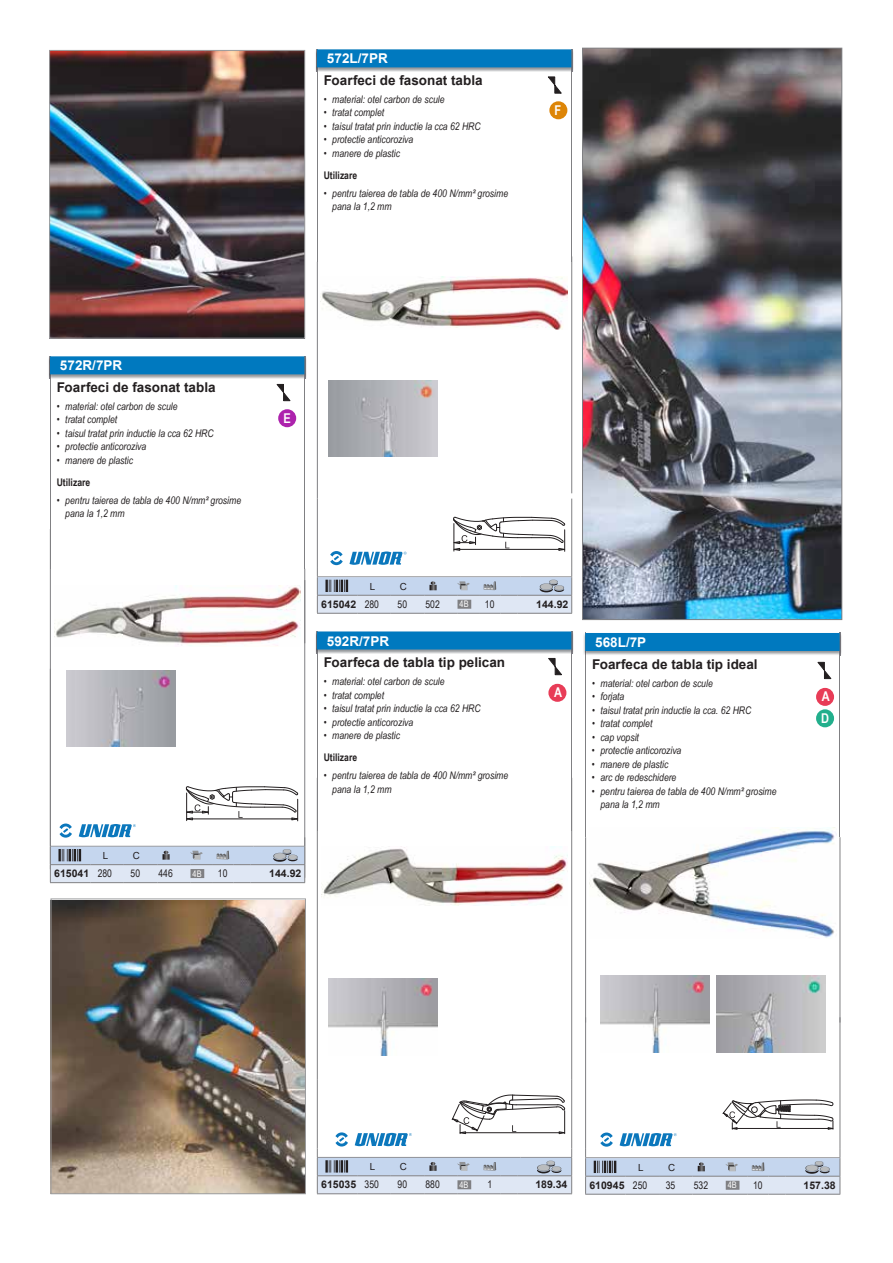
<style>
.page{position:relative;width:893px;height:1263px;background:#fff}
.page>*{position:absolute;margin:0;border:0;box-sizing:border-box;transform-origin:0 0}
.t1{font:700 13.5px "Arial";color:#231f20}
.t2{font:700 13.5px "Arial";color:#fff}
.t3{font:700 13.5px/21.8px "Arial Narrow";color:#fff}
.t4{font:italic 10.5px/13.5px "Arial Narrow";color:#231f20}
.t5{font:700 10.5px "Arial";color:#231f20}
.t6{font:10.5px "Arial Narrow";color:#231f20}
.t7{font:700 10.5px "Arial Narrow";color:#231f20}
.t8{font:9.75px "Arial";color:#231f20}
.t9{font:9px "Arial Narrow";color:#fff}
.s1{font-family:"Arial Narrow";font-weight:400}
</style>
<div class="page">
<hr style="left:304px;top:580px;width:1px;height:298px;background:#808083">
<hr style="left:50px;top:529px;width:1px;height:340px;background:#808083">
<hr style="left:304px;top:569px;width:1px;height:74px;background:#808083">
<hr style="left:304px;top:378px;width:1px;height:191px;background:#808083">
<hr style="left:50px;top:378px;width:1px;height:191px;background:#808083">
<svg style="left:277px;top:384px;width:13px;height:17px"></svg>
<img style="left:48px;top:356px;width:259px;height:23px">
<svg style="left:304px;top:356px;width:1px;height:23px"></svg>
<div style="left:51px;top:357px;width:253px;height:17px;background:#0079bf"></div>
<div style="left:50px;top:356px;width:254px;height:18px;border:2px solid #0079bf"></div>
<hr style="left:317px;top:499px;width:1px;height:69px;background:#808083">
<hr style="left:571px;top:499px;width:1px;height:69px;background:#808083">
<hr style="left:317px;top:262px;width:1px;height:237px;background:#808083">
<hr style="left:571px;top:256px;width:1px;height:237px;background:#808083">
<hr style="left:571px;top:71px;width:1px;height:191px;background:#808083">
<hr style="left:317px;top:71px;width:1px;height:191px;background:#808083">
<svg style="left:548px;top:77px;width:13px;height:16px"></svg>
<img style="left:315px;top:49px;width:259px;height:23px">
<svg style="left:571px;top:49px;width:1px;height:23px"></svg>
<div style="left:318px;top:50px;width:253px;height:17px;background:#0079bf"></div>
<div style="left:317px;top:49px;width:254px;height:18px;border:2px solid #0079bf"></div>
<svg style="left:50px;top:786px;width:255px;height:97px"></svg>
<svg style="left:317px;top:517px;width:255px;height:97px"></svg>
<img style="left:54px;top:585px;width:247px;height:61px">
<img style="left:321px;top:276px;width:246px;height:54px">
<img style="left:67px;top:670px;width:109px;height:76px">
<hr style="left:317px;top:1079px;width:1px;height:69px;background:#808083">
<hr style="left:571px;top:1079px;width:1px;height:69px;background:#808083">
<hr style="left:317px;top:778px;width:1px;height:301px;background:#808083">
<hr style="left:571px;top:778px;width:1px;height:301px;background:#808083">
<hr style="left:571px;top:653px;width:1px;height:177px;background:#808083">
<hr style="left:317px;top:653px;width:1px;height:177px;background:#808083">
<svg style="left:548px;top:658px;width:14px;height:17px"></svg>
<img style="left:315px;top:631px;width:259px;height:23px">
<svg style="left:571px;top:631px;width:1px;height:23px"></svg>
<div style="left:318px;top:632px;width:253px;height:17px;background:#0079bf"></div>
<div style="left:317px;top:631px;width:254px;height:18px;border:2px solid #0079bf"></div>
<hr style="left:585px;top:1017px;width:1px;height:132px;background:#808083">
<hr style="left:840px;top:1017px;width:1px;height:132px;background:#808083">
<hr style="left:585px;top:837px;width:1px;height:185px;background:#808083">
<hr style="left:840px;top:837px;width:1px;height:185px;background:#808083">
<hr style="left:840px;top:655px;width:1px;height:182px;background:#808083">
<hr style="left:585px;top:655px;width:1px;height:182px;background:#808083">
<svg style="left:818px;top:662px;width:13px;height:17px"></svg>
<img style="left:583px;top:634px;width:259px;height:21px">
<svg style="left:840px;top:633px;width:1px;height:22px"></svg>
<div style="left:586px;top:634px;width:253px;height:16px;background:#0079bf"></div>
<div style="left:585px;top:633px;width:255px;height:18px;border:2px solid #0079bf"></div>
<svg style="left:317px;top:1095px;width:255px;height:99px"></svg>
<svg style="left:585px;top:1100px;width:256px;height:95px"></svg>
<img style="left:321px;top:846px;width:247px;height:59px">
<img style="left:589px;top:827px;width:246px;height:111px">
<img style="left:328px;top:380px;width:109px;height:77px">
<img style="left:328px;top:979px;width:110px;height:76px">
<img style="left:716px;top:976px;width:109px;height:76px">
<img style="left:600px;top:976px;width:109px;height:76px">
<img style="left:584px;top:50px;width:256px;height:568px">
<div style="left:582px;top:48px;width:260px;height:572px;border:1px solid #808083"></div>
<div style="left:278px;top:409px;width:18px;height:18px;background:#ad23ad;border-radius:50%"></div>
<div style="left:549px;top:101px;width:18px;height:18px;background:#dd8507;border-radius:50%"></div>
<div style="left:548px;top:684px;width:18px;height:18px;background:#e83c57;border-radius:50%"></div>
<div style="left:816px;top:688px;width:18px;height:18px;background:#e83c57;border-radius:50%"></div>
<div style="left:816px;top:709px;width:18px;height:18px;background:#22af8c;border-radius:50%"></div>
<img style="left:50px;top:900px;width:254px;height:294px">
<div style="left:51px;top:898px;width:255px;height:296px;border:1px solid #9c9d9f"></div>
<img style="left:51px;top:52px;width:252px;height:285px">
<div style="left:49px;top:50px;width:256px;height:289px;border:1px solid #9c9d9f"></div>
<p class="t2" style="left:327px;top:49px;width:62px">572L/7PR</p>
<p class="t1" style="left:324px;top:71px;width:160px">Foarfeci de fasonat tabla</p>
<p class="t4" style="left:324px;top:92px;width:122px">• material: otel carbon de scule</p>
<p class="t4" style="left:324px;top:106px;width:62px">• tratat complet</p>
<p class="t4" style="left:324px;top:119px;width:159px">• taisul tratat prin inductie la cca 62 HRC</p>
<p class="t4" style="left:324px;top:133px;width:91px">• protectie anticoroziva</p>
<p class="t4" style="left:324px;top:146px;width:78px">• manere de plastic</p>
<p class="t7" style="left:324px;top:168px;width:35px">Utilizare</p>
<p class="t4" style="left:332px;top:186px;width:177px;text-indent:-8px">• pentru taierea de tabla de 400 N/mm² grosime pana la 1,2 mm</p>
<p class="t3" style="left:555px;top:99px;width:8px">F</p>
<p class="t2" style="left:60px;top:356px;width:64px">572R/7PR</p>
<p class="t1" style="left:57px;top:378px;width:160px">Foarfeci de fasonat tabla</p>
<p class="t4" style="left:57px;top:399px;width:122px">• material: otel carbon de scule</p>
<p class="t4" style="left:57px;top:413px;width:62px">• tratat complet</p>
<p class="t4" style="left:57px;top:426px;width:158px">• taisul tratat prin inductie la cca 62 HRC</p>
<p class="t4" style="left:57px;top:440px;width:91px">• protectie anticoroziva</p>
<p class="t4" style="left:57px;top:453px;width:78px">• manere de plastic</p>
<p class="t7" style="left:57px;top:474px;width:35px">Utilizare</p>
<p class="t4" style="left:65px;top:493px;width:177px;text-indent:-8px">• pentru taierea de tabla de 400 N/mm² grosime pana la 1,2 mm</p>
<p class="t3" style="left:283px;top:407px;width:9px">E</p>
<p class="t8" style="left:103px;top:849px;width:7px">L</p>
<p class="t8" style="left:133px;top:849px;width:9px">C</p>
<p class="t5" style="left:54px;top:866px;width:59px">615041 <span class="s1">280</span></p>
<p class="t6" style="left:131px;top:865px;width:11px">50</p>
<p class="t6" style="left:159px;top:865px;width:16px">446</p>
<p class="t9" style="left:193px;top:867px;width:11px">4B</p>
<p class="t6" style="left:218px;top:865px;width:11px">10</p>
<p class="t5" style="left:269px;top:866px;width:34px">144.92</p>
<p class="t8" style="left:370px;top:579px;width:7px">L</p>
<p class="t8" style="left:400px;top:579px;width:9px">C</p>
<p class="t5" style="left:321px;top:596px;width:59px">615042 <span class="s1">280</span></p>
<p class="t6" style="left:398px;top:596px;width:11px">50</p>
<p class="t6" style="left:425px;top:596px;width:16px">502</p>
<p class="t9" style="left:460px;top:597px;width:11px">4B</p>
<p class="t6" style="left:485px;top:596px;width:11px">10</p>
<p class="t5" style="left:536px;top:596px;width:34px">144.92</p>
<p class="t2" style="left:327px;top:631px;width:64px">592R/7PR</p>
<p class="t2" style="left:595px;top:633px;width:53px">568L/7P</p>
<p class="t1" style="left:324px;top:653px;width:183px">Foarfeca de tabla tip pelican</p>
<p class="t4" style="left:324px;top:674px;width:122px">• material: otel carbon de scule</p>
<p class="t4" style="left:324px;top:688px;width:62px">• tratat complet</p>
<p class="t4" style="left:324px;top:701px;width:159px">• taisul tratat prin inductie la cca 62 HRC</p>
<p class="t4" style="left:324px;top:715px;width:91px">• protectie anticoroziva</p>
<p class="t4" style="left:324px;top:728px;width:78px">• manere de plastic</p>
<p class="t7" style="left:324px;top:750px;width:35px">Utilizare</p>
<p class="t4" style="left:332px;top:768px;width:178px;text-indent:-9px">• pentru taierea de tabla de 400 N/mm² grosime pana la 1,2 mm</p>
<p class="t1" style="left:592px;top:654px;width:167px">Foarfeca de tabla tip ideal</p>
<p class="t4" style="left:592px;top:676px;width:122px">• material: otel carbon de scule</p>
<p class="t4" style="left:592px;top:689px;width:34px">• forjata</p>
<p class="t4" style="left:592px;top:703px;width:161px">• taisul tratat prin inductie la cca. 62 HRC</p>
<p class="t4" style="left:592px;top:716px;width:62px">• tratat complet</p>
<p class="t4" style="left:592px;top:730px;width:49px">• cap vopsit</p>
<p class="t4" style="left:592px;top:743px;width:91px">• protectie anticoroziva</p>
<p class="t4" style="left:592px;top:757px;width:78px">• manere de plastic</p>
<p class="t4" style="left:592px;top:770px;width:86px">• arc de redeschidere</p>
<p class="t4" style="left:600px;top:784px;width:178px;text-indent:-9px">• pentru taierea de tabla de 400 N/mm² grosime pana la 1,2 mm</p>
<p class="t3" style="left:554px;top:681px;width:9px">A</p>
<p class="t3" style="left:821px;top:685px;width:10px">A<br>D</p>
<p class="t8" style="left:370px;top:1160px;width:7px">L</p>
<p class="t8" style="left:400px;top:1160px;width:9px">C</p>
<p class="t5" style="left:321px;top:1177px;width:59px">615035 <span class="s1">350</span></p>
<p class="t6" style="left:398px;top:1177px;width:11px">90</p>
<p class="t6" style="left:425px;top:1177px;width:16px">880</p>
<p class="t9" style="left:459px;top:1178px;width:11px">4B</p>
<p class="t6" style="left:487px;top:1177px;width:6px">1</p>
<p class="t5" style="left:535px;top:1177px;width:34px">189.34</p>
<p class="t8" style="left:638px;top:1160px;width:7px">L</p>
<p class="t8" style="left:668px;top:1160px;width:9px">C</p>
<p class="t5" style="left:589px;top:1177px;width:59px">610945 <span class="s1">250</span></p>
<p class="t6" style="left:666px;top:1177px;width:11px">35</p>
<p class="t6" style="left:694px;top:1177px;width:16px">532</p>
<p class="t9" style="left:728px;top:1178px;width:11px">4B</p>
<p class="t6" style="left:753px;top:1177px;width:11px">10</p>
<p class="t5" style="left:804px;top:1177px;width:34px">157.38</p>
</div>
